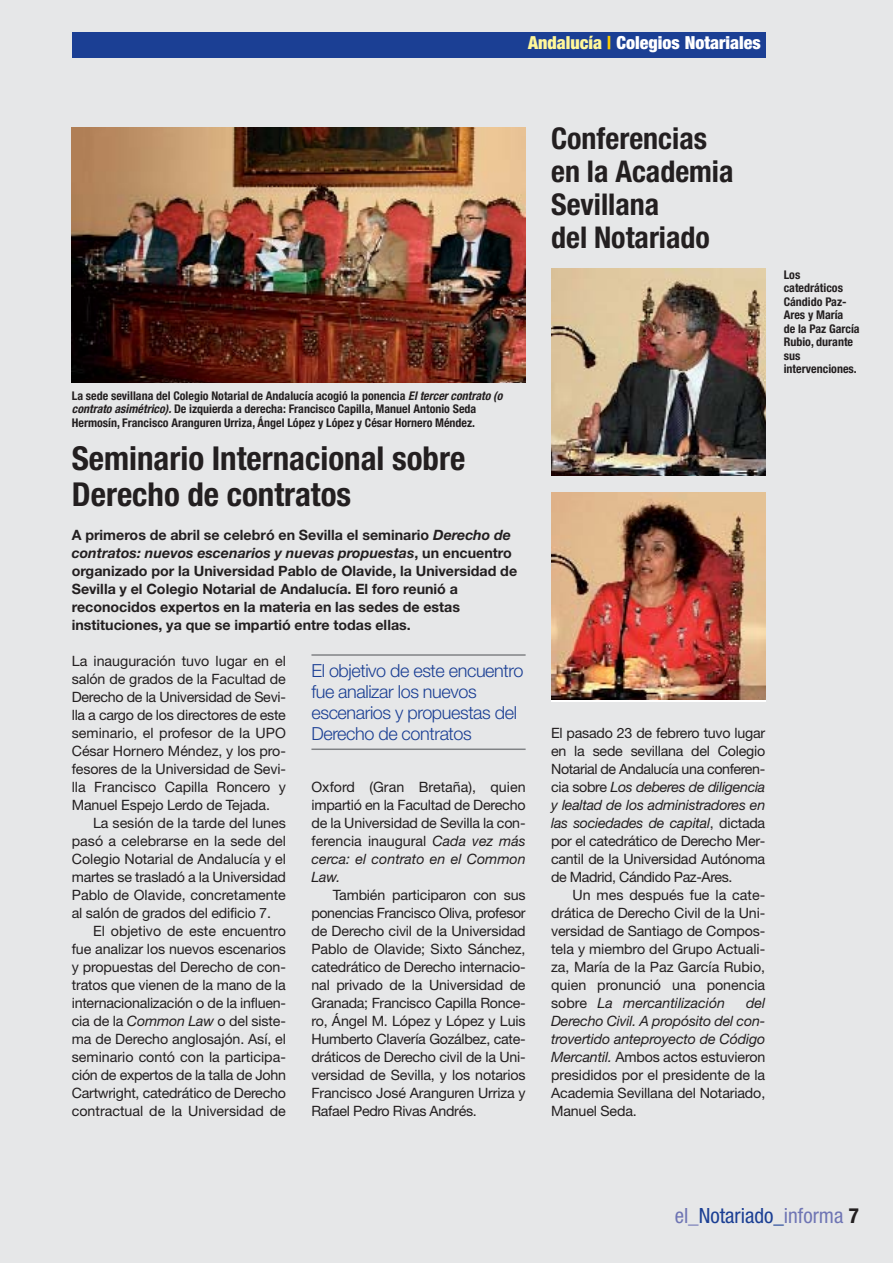
<style>
.page{position:relative;width:893px;height:1263px;background:#e6e7e8}
.page>*{position:absolute;margin:0;border:0;box-sizing:border-box;transform-origin:0 0}
.t1{font:700 condensed 33px/36px "Helvetica Neue";color:#231f20}
.t2{font:700 condensed 30px/33px "Helvetica Neue";color:#231f20}
.t3{font:condensed 21px "Helvetica Neue";color:#6f75b4}
.t4{font:300 18px/21px "Helvetica Neue";letter-spacing:-.02em;color:#1b3f94}
.t5{font:900 condensed 18px "Helvetica Neue";color:#fff}
.t6{font:14.25px/18px "Helvetica Neue";letter-spacing:-.01em;color:#231f20;text-align:justify}
.t7{font:700 14.25px/18px "Helvetica Neue";color:#231f20}
.t8{font:italic 14.25px "Helvetica Neue";letter-spacing:-.015em;color:#231f20}
.t9{font:14.25px "Helvetica Neue";letter-spacing:-.03em;color:#231f20}
.t10{font:700 condensed 12px/13.5px "Helvetica Neue";color:#231f20}
.s1{color:#fff799}
.s2{color:#ffcf00}
.s3{font-style:italic}
.s4{font-style:normal}
.s5{color:#1b3f94}
.s6{font-weight:700;color:#231f20}
</style>
<div class="page">
<div style="left:72px;top:32px;width:693px;height:25px;background:#1b3f94"></div>
<hr style="left:311px;top:654px;width:215px;height:2px;background:#808285">
<hr style="left:311px;top:749px;width:215px;height:1px;background:#808285">
<img style="left:72px;top:128px;width:453px;height:254px">
<img style="left:551px;top:269px;width:214px;height:207px">
<img style="left:551px;top:492px;width:214px;height:208px">
<p class="t5" style="left:528px;top:36px;width:234px"><span class="s1">Andalucía</span> <span class="s2">|</span> Colegios Notariales</p>
<p class="t10" style="left:72px;top:390px;width:435px">La sede sevillana del Colegio Notarial de Andalucía acogió la ponencia <span class="s3">Eltercercontrato (o contrato asimétrico).</span>De izquierda a derecha: Francisco Capilla, Manuel Antonio Seda<br>Hermosín, Francisco Aranguren Urriza, Ángel López y López y César Hornero Méndez.</p>
<p class="t1" style="left:72px;top:443px;width:395px">Seminario Internacional sobre<br>Derecho de contratos</p>
<p class="t7" style="left:72px;top:527px;width:447px">A primeros de abril se celebró en Sevilla el seminario <span class="s3">Derecho de contratos: nuevos escenarios y nuevas propuestas</span>, un encuentro organizado por la Universidad Pablo de Olavide, la Universidad de Sevilla y el Colegio Notarial de Andalucía. El foro reunió a reconocidos expertos en la materia en las sedes de estas instituciones, ya que se impartió entre todas ellas.</p>
<p class="t6" style="left:72px;top:653px;width:216px">La inauguración tuvo lugar en el</p>
<p class="t6" style="left:72px;top:671px;width:216px">salón de grados de la Facultad de</p>
<p class="t6" style="left:72px;top:689px;width:216px">Derecho de la Universidad de Sevi-</p>
<p class="t6" style="left:72px;top:707px;width:216px">lla a cargo de los directores de este</p>
<p class="t6" style="left:72px;top:725px;width:216px">seminario, el profesor de la UPO</p>
<p class="t6" style="left:72px;top:743px;width:216px">César Hornero Méndez, y los pro-</p>
<p class="t6" style="left:72px;top:761px;width:216px">fesores de la Universidad de Sevi-</p>
<p class="t6" style="left:72px;top:779px;width:216px">lla Francisco Capilla Roncero y</p>
<p class="t6" style="left:72px;top:797px;width:200px">Manuel Espejo Lerdo de Tejada.</p>
<p class="t6" style="left:93px;top:815px;width:194px">La sesión de la tarde del lunes</p>
<p class="t6" style="left:72px;top:833px;width:216px">pasó a celebrarse en la sede del</p>
<p class="t6" style="left:72px;top:851px;width:216px">Colegio Notarial de Andalucía y el</p>
<p class="t6" style="left:72px;top:869px;width:216px">martes se trasladó a la Universidad</p>
<p class="t6" style="left:72px;top:887px;width:216px">Pablo de Olavide, concretamente</p>
<p class="t6" style="left:72px;top:905px;width:201px">al salón de grados del edificio 7.</p>
<p class="t6" style="left:93px;top:923px;width:194px">El objetivo de este encuentro</p>
<p class="t6" style="left:72px;top:941px;width:216px">fue analizar los nuevos escenarios</p>
<p class="t6" style="left:72px;top:959px;width:216px">y propuestas del Derecho de con-</p>
<p class="t6" style="left:72px;top:977px;width:216px">tratos que vienen de la mano de la</p>
<p class="t6" style="left:72px;top:995px;width:216px">internacionalización o de la influen-</p>
<p class="t6" style="left:72px;top:1013px;width:216px">cia de la <span class="s3">Common Law</span> o del siste-</p>
<p class="t6" style="left:72px;top:1031px;width:216px">ma de Derecho anglosajón. Así, el</p>
<p class="t6" style="left:72px;top:1049px;width:216px">seminario contó con la participa-</p>
<p class="t6" style="left:72px;top:1067px;width:216px">ción de expertos de la talla de John</p>
<p class="t6" style="left:72px;top:1085px;width:216px">Cartwright, catedrático de Derecho</p>
<p class="t6" style="left:72px;top:1103px;width:216px">contractual de la Universidad de</p>
<p class="t4" style="left:311px;top:662px;width:213px">El objetivo de este encuentro fue analizar los nuevos escenarios y propuestas del<br>Derecho de contratos</p>
<p class="t6" style="left:311px;top:780px;width:216px">Oxford (Gran Bretaña), quien</p>
<p class="t6" style="left:311px;top:798px;width:216px">impartió en la Facultad de Derecho</p>
<p class="t6" style="left:311px;top:816px;width:216px">de la Universidad de Sevilla la con-</p>
<p class="t6" style="left:311px;top:834px;width:216px">ferencia inaugural <span class="s3">Cada vez más</span></p>
<p class="t8" style="left:311px;top:854px;width:216px">cerca: el contrato en el Common</p>
<p class="t8" style="left:311px;top:872px;width:30px">Law.</p>
<p class="t6" style="left:333px;top:888px;width:194px">También participaron con sus</p>
<p class="t9" style="left:311px;top:908px;width:216px">ponencias Francisco Oliva, profesor</p>
<p class="t6" style="left:311px;top:924px;width:216px">de Derecho civil de la Universidad</p>
<p class="t6" style="left:311px;top:942px;width:216px">Pablo de Olavide; Sixto Sánchez,</p>
<p class="t6" style="left:311px;top:960px;width:216px">catedrático de Derecho internacio-</p>
<p class="t6" style="left:311px;top:978px;width:216px">nal privado de la Universidad de</p>
<p class="t6" style="left:311px;top:996px;width:216px">Granada; Francisco Capilla Ronce-</p>
<p class="t6" style="left:311px;top:1014px;width:216px">ro, Ángel M. López y López y Luis</p>
<p class="t6" style="left:311px;top:1032px;width:216px">Humberto Clavería Gozálbez, cate-</p>
<p class="t6" style="left:311px;top:1050px;width:216px">dráticos de Derecho civil de la Uni-</p>
<p class="t6" style="left:311px;top:1068px;width:216px">versidad de Sevilla, y los notarios</p>
<p class="t6" style="left:311px;top:1086px;width:216px">Francisco José Aranguren Urriza y</p>
<p class="t6" style="left:311px;top:1104px;width:167px">Rafael Pedro Rivas Andrés.</p>
<p class="t2" style="left:551px;top:124px;width:184px">Conferencias en la Academia<br>Sevillana<br>del Notariado</p>
<p class="t10" style="left:784px;top:269px;width:77px">Los catedráticos<br>Cándido Paz-<br>Ares y María<br>de la Paz García<br>Rubio, durante sus intervenciones.</p>
<p class="t6" style="left:551px;top:725px;width:216px">El pasado 23 de febrero tuvo lugar</p>
<p class="t6" style="left:551px;top:744px;width:216px">en la sede sevillana del Colegio</p>
<p class="t9" style="left:551px;top:764px;width:216px">Notarial de Andalucía una conferen-</p>
<p class="t8" style="left:551px;top:782px;width:216px"><span class="s4">cia sobre</span> Los deberes de diligencia</p>
<p class="t8" style="left:551px;top:800px;width:216px">y lealtad de los administradores en</p>
<p class="t8" style="left:551px;top:818px;width:216px">las sociedades de capital<span class="s4">, dictada</span></p>
<p class="t6" style="left:551px;top:834px;width:216px">por el catedrático de Derecho Mer-</p>
<p class="t6" style="left:551px;top:852px;width:216px">cantil de la Universidad Autónoma</p>
<p class="t9" style="left:551px;top:872px;width:183px">de Madrid, Cándido Paz-Ares.</p>
<p class="t6" style="left:572px;top:888px;width:194px">Un mes después fue la cate-</p>
<p class="t6" style="left:551px;top:906px;width:216px">drática de Derecho Civil de la Uni-</p>
<p class="t6" style="left:551px;top:924px;width:216px">versidad de Santiago de Compos-</p>
<p class="t6" style="left:551px;top:942px;width:216px">tela y miembro del Grupo Actuali-</p>
<p class="t6" style="left:551px;top:960px;width:216px">za, María de la Paz García Rubio,</p>
<p class="t6" style="left:551px;top:978px;width:216px">quien pronunció una ponencia</p>
<p class="t8" style="left:551px;top:998px;width:175px"><span class="s4">sobre</span> La mercantilización</p>
<p class="t6" style="left:551px;top:996px;width:216px;text-indent:195px"><span class="s3">del Derecho Civil. A propósito del con&shy;trovertido anteproyecto de Código Mercantil.</span> Ambos actos estuvieron presididos por el presidente de la Academia Sevillana del Notariado, Manuel Seda.</p>
<p class="t3" style="left:675px;top:1208px;width:186px">el_<span class="s5">Notariado_</span>informa <span class="s6">7</span></p>
</div>
